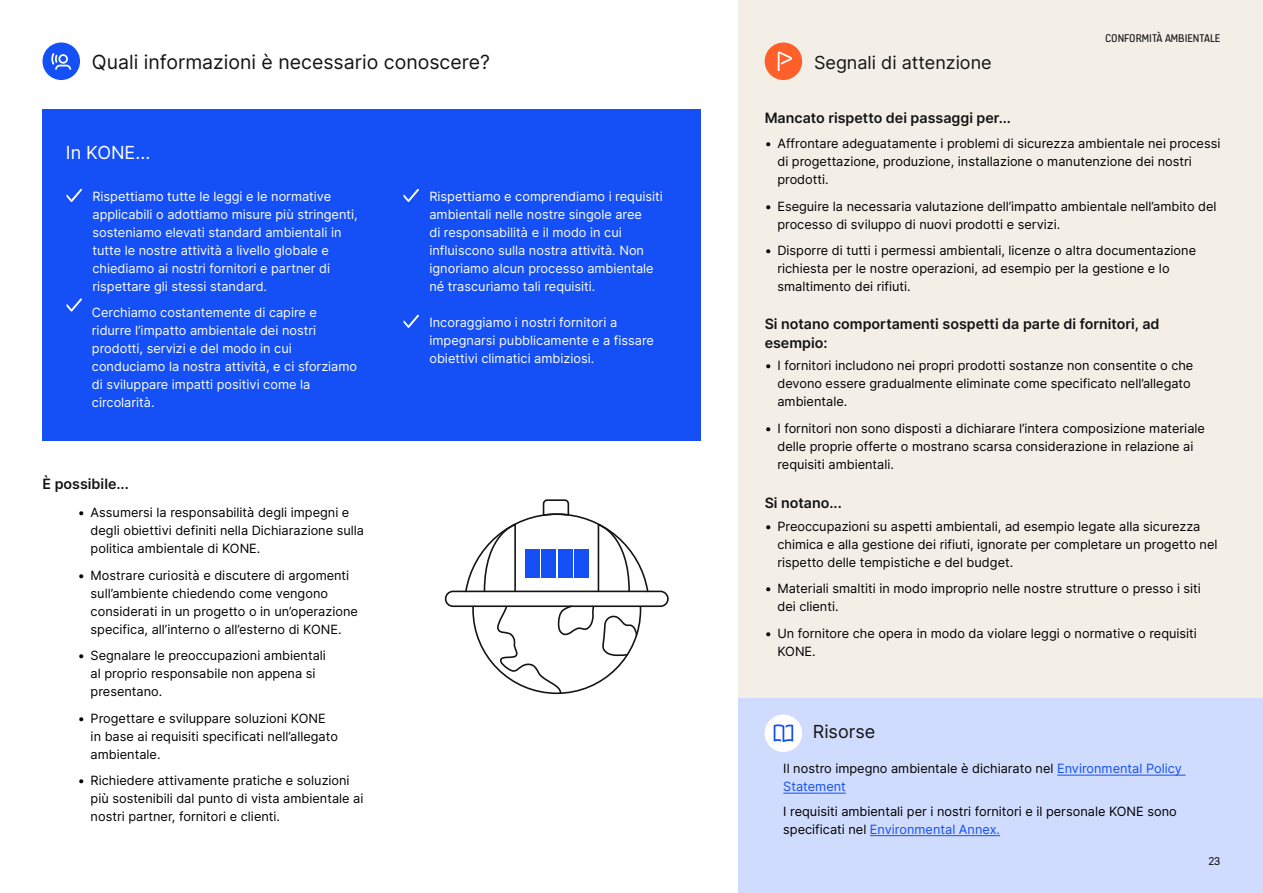
<style>
.page{position:relative;width:1263px;height:893px;background:#fff}
.page>*{position:absolute;margin:0;border:0;box-sizing:border-box;transform-origin:0 0}
.t1{font:19.5px "Inter";color:#141414}
.t2{font:18px "Inter";color:#141414}
.t3{font:18px "Inter";color:#fff}
.t4{font:600 14.25px/19.5px "Inter";color:#141414}
.t5{font:12.75px/18px "Inter";color:#000}
.t6{font:12.75px/18px "Inter";color:#fff}
.t7{font:12px "KONE Information";color:#141414}
.s1{color:#1450f5}
</style>
<div class="page">
<div style="left:738px;top:0;width:525px;height:893px;background:#f3eee6"></div>
<div style="left:43px;top:109px;width:658px;height:332px;background:#1450f5"></div>
<div style="left:738px;top:699px;width:525px;height:194px;background:#d0dcfd"></div>
<svg style="left:66px;top:189px;width:16px;height:13px"></svg>
<svg style="left:66px;top:298px;width:16px;height:14px"></svg>
<svg style="left:403px;top:189px;width:16px;height:13px"></svg>
<svg style="left:403px;top:315px;width:16px;height:13px"></svg>
<div style="left:43px;top:43px;width:37px;height:37px;background:#1450f5;border-radius:50%"></div>
<svg style="left:51px;top:53px;width:20px;height:17px"></svg>
<div style="left:765px;top:43px;width:37px;height:37px;background:#ff5f28;border-radius:50%"></div>
<svg style="left:778px;top:52px;width:14px;height:19px"></svg>
<div style="left:765px;top:714px;width:37px;height:38px;background:#fff;border-radius:50%"></div>
<svg style="left:774px;top:724px;width:19px;height:18px"></svg>
<svg style="left:471px;top:607px;width:171px;height:87px"></svg>
<svg style="left:464px;top:499px;width:185px;height:92px"></svg>
<div style="left:445px;top:591px;width:224px;height:16px;border:2px solid #141414;border-radius:7px"></div>
<div style="left:525px;top:549px;width:14px;height:28px;background:#1450f5"></div>
<div style="left:541px;top:549px;width:15px;height:28px;background:#1450f5"></div>
<div style="left:558px;top:549px;width:14px;height:28px;background:#1450f5"></div>
<div style="left:574px;top:549px;width:15px;height:28px;background:#1450f5"></div>
<hr style="left:1057px;top:775px;width:128px;height:1px;background:#1450f5">
<hr style="left:783px;top:793px;width:63px;height:1px;background:#1450f5">
<hr style="left:870px;top:835px;width:130px;height:1px;background:#1450f5">
<h1 class="t1" style="left:92px;top:48px;width:400px">Quali informazioni è necessario conoscere?</h1>
<h2 class="t2" style="left:814px;top:50px;width:179px">Segnali di attenzione</h2>
<p class="t4" style="left:765px;top:108px;width:248px">Mancato rispetto dei passaggi per...</p>
<p class="t7" style="left:1105px;top:29px;width:117px">CONFORMITÀ AMBIENTALE</p>
<h2 class="t3" style="left:66px;top:140px;width:86px">In KONE...</h2>
<p class="t6" style="left:92px;top:187px;width:267px">Rispettiamo tutte le leggi e le normative applicabili o adottiamo misure più stringenti, sosteniamo elevati standard ambientali in tutte le nostre attività a livello globale e chiediamo ai nostri fornitori e partner di rispettare gli stessi standard.</p>
<p class="t6" style="left:92px;top:303px;width:267px">Cerchiamo costantemente di capire e ridurre l’impatto ambientale dei nostri prodotti, servizi e del modo in cui conduciamo la nostra attività, e ci sforziamo di sviluppare impatti positivi come la circolarità.</p>
<p class="t4" style="left:43px;top:473px;width:88px">È possibile...</p>
<p class="t5" style="left:91px;top:503px;width:275px;text-indent:-13px">• Assumersi la responsabilità degli impegni e degli obiettivi definiti nella Dichiarazione sulla politica ambientale di KONE.</p>
<p class="t5" style="left:91px;top:566px;width:269px;text-indent:-13px">• Mostrare curiosità e discutere di argomenti sull’ambiente chiedendo come vengono considerati in un progetto o in un’operazione specifica, all’interno o all’esterno di KONE.</p>
<p class="t5" style="left:91px;top:646px;width:237px;text-indent:-13px">• Segnalare le preoccupazioni ambientali al proprio responsabile non appena si presentano.</p>
<p class="t5" style="left:91px;top:709px;width:249px;text-indent:-13px">• Progettare e sviluppare soluzioni KONE in base ai requisiti specificati nell’allegato ambientale.</p>
<p class="t5" style="left:91px;top:771px;width:274px;text-indent:-13px">• Richiedere attivamente pratiche e soluzioni più sostenibili dal punto di vista ambientale ai nostri partner, fornitori e clienti.</p>
<p class="t6" style="left:429px;top:187px;width:235px">Rispettiamo e comprendiamo i requisiti ambientali nelle nostre singole aree<br>di responsabilità e il modo in cui influiscono sulla nostra attività. Non ignoriamo alcun processo ambientale né trascuriamo tali requisiti.</p>
<p class="t6" style="left:429px;top:313px;width:226px">Incoraggiamo i nostri fornitori a impegnarsi pubblicamente e a fissare obiettivi climatici ambiziosi.</p>
<p class="t5" style="left:777px;top:134px;width:444px;text-indent:-13px">• Affrontare adeguatamente i problemi di sicurezza ambientale nei processi di progettazione, produzione, installazione o manutenzione dei nostri prodotti.</p>
<p class="t5" style="left:777px;top:197px;width:441px;text-indent:-13px">• Eseguire la necessaria valutazione dell’impatto ambientale nell’ambito del processo di sviluppo di nuovi prodotti e servizi.</p>
<p class="t5" style="left:777px;top:241px;width:420px;text-indent:-13px">• Disporre di tutti i permessi ambientali, licenze o altra documentazione richiesta per le nostre operazioni, ad esempio per la gestione e lo smaltimento dei rifiuti.</p>
<p class="t4" style="left:765px;top:313px;width:396px">Si notano comportamenti sospetti da parte di fornitori, ad esempio:</p>
<p class="t5" style="left:777px;top:356px;width:417px;text-indent:-13px">• I fornitori includono nei propri prodotti sostanze non consentite o che devono essere gradualmente eliminate come specificato nell’allegato ambientale.</p>
<p class="t5" style="left:777px;top:419px;width:429px;text-indent:-13px">• I fornitori non sono disposti a dichiarare l’intera composizione materiale delle proprie offerte o mostrano scarsa considerazione in relazione ai requisiti ambientali.</p>
<p class="t4" style="left:765px;top:492px;width:79px">Si notano...</p>
<p class="t5" style="left:777px;top:517px;width:441px;text-indent:-13px">• Preoccupazioni su aspetti ambientali, ad esempio legate alla sicurezza chimica e alla gestione dei rifiuti, ignorate per completare un progetto nel rispetto delle tempistiche e del budget.</p>
<p class="t5" style="left:777px;top:579px;width:425px;text-indent:-13px">• Materiali smaltiti in modo improprio nelle nostre strutture o presso i siti dei clienti.</p>
<p class="t5" style="left:777px;top:624px;width:421px;text-indent:-13px">• Un fornitore che opera in modo da violare leggi o normative o requisiti<br>KONE.</p>
<h2 class="t2" style="left:813px;top:718px;width:64px">Risorse</h2>
<p class="t5" style="left:783px;top:759px;width:400px">Il nostro impegno ambientale è dichiarato nel <span class="s1">Environmental Policy<br>Statement</span></p>
<p class="t5" style="left:783px;top:802px;width:395px">I requisiti ambientali per i nostri fornitori e il personale KONE sono specificati nel <span class="s1">Environmental Annex.</span></p>
<p class="t7" style="left:1208px;top:853px;width:14px">23</p>
</div>
